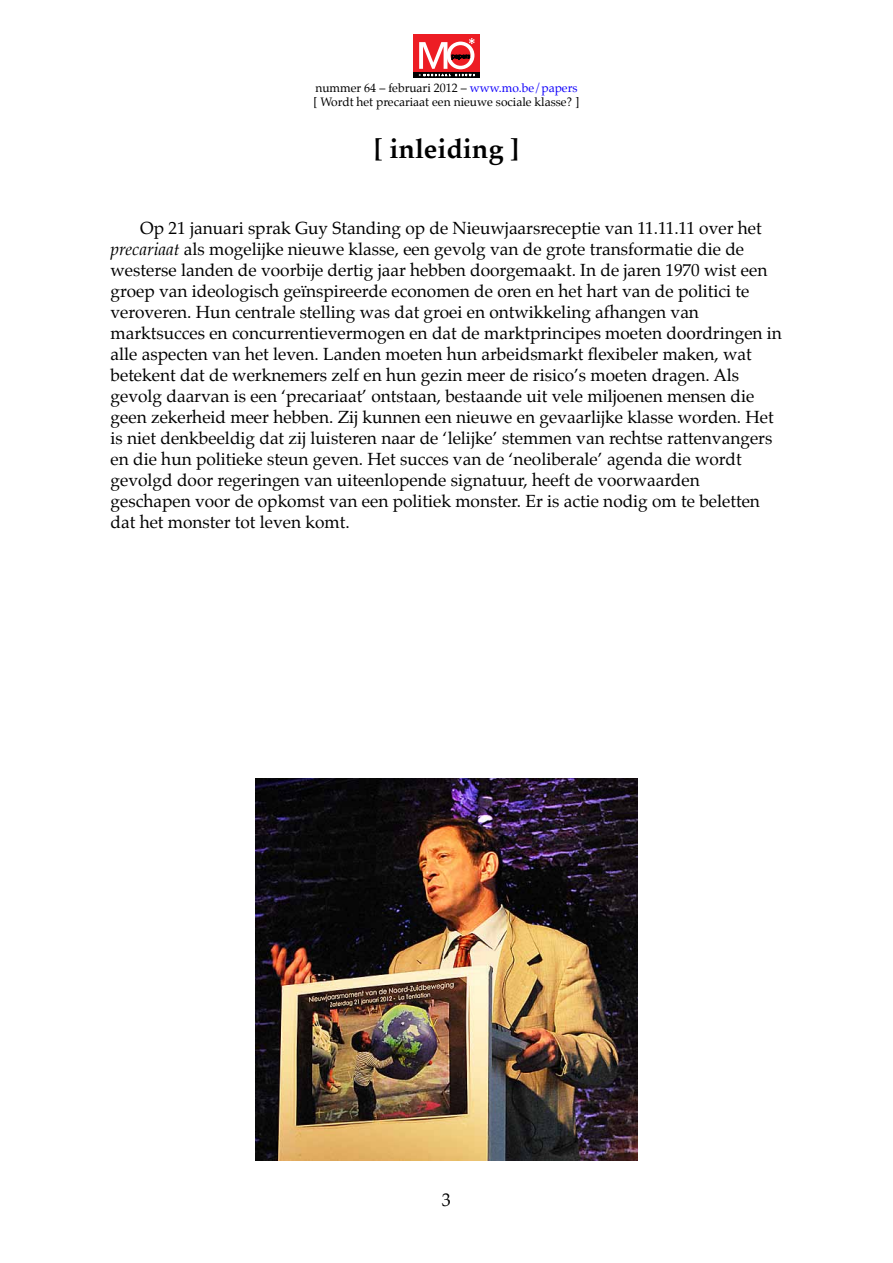
<style>
.page{position:relative;width:893px;height:1263px;background:#fff}
.page>*{position:absolute;margin:0;border:0;box-sizing:border-box;transform-origin:0 0}
.t1{font:700 27px "Palatino";color:#000}
.t2{font:18px "Palatino";color:#000}
.t3{font:17.25px/21px "Palatino";color:#000}
.t4{font:12px/14.4px "Palatino";color:#000}
.s1{color:#1000fa}
.s2{font-style:italic}
</style>
<div class="page">
<div style="left:413px;top:34px;width:67px;height:44px;background:#ed1d24"></div>
<svg style="left:414px;top:72px;width:66px;height:6px"></svg>
<svg style="left:419px;top:38px;width:56px;height:38px"></svg>
<img style="left:255px;top:778px;width:383px;height:383px">
<p class="t4" style="left:313px;top:82px;width:268px">nummer 64 – februari 2012 – <span class="s1">www.mo.be/papers </span>[ Wordt het precariaat een nieuwe sociale klasse? ]</p>
<h1 class="t1" style="left:374px;top:132px;width:147px">[ inleiding ]</h1>
<p class="t3" style="left:111px;top:219px;width:673px;text-indent:30px">Op 21 januari sprak Guy Standing op de Nieuwjaarsreceptie van 11.11.11 over het <span class="s2">precariaat</span> als mogelijke nieuwe klasse, een gevolg van de grote transformatie die de westerse landen de voorbije dertig jaar hebben doorgemaakt. In de jaren 1970 wist een groep van ideologisch geïnspireerde economen de oren en het hart van de politici te veroveren. Hun centrale stelling was dat groei en ontwikkeling afhangen van marktsucces en concurrentievermogen en dat de marktprincipes moeten doordringen in alle aspecten van het leven. Landen moeten hun arbeidsmarkt flexibeler maken, wat betekent dat de werknemers zelf en hun gezin meer de risico’s moeten dragen. Als gevolg daarvan is een ‘precariaat’ ontstaan, bestaande uit vele miljoenen mensen die geen zekerheid meer hebben. Zij kunnen een nieuwe en gevaarlijke klasse worden. Het is niet denkbeeldig dat zij luisteren naar de ‘lelijke’ stemmen van rechtse rattenvangers en die hun politieke steun geven. Het succes van de ‘neoliberale’ agenda die wordt gevolgd door regeringen van uiteenlopende signatuur, heeft de voorwaarden geschapen voor de opkomst van een politiek monster. Er is actie nodig om te beletten dat het monster tot leven komt.</p>
<p class="t2" style="left:442px;top:1187px;width:10px">3</p>
</div>
